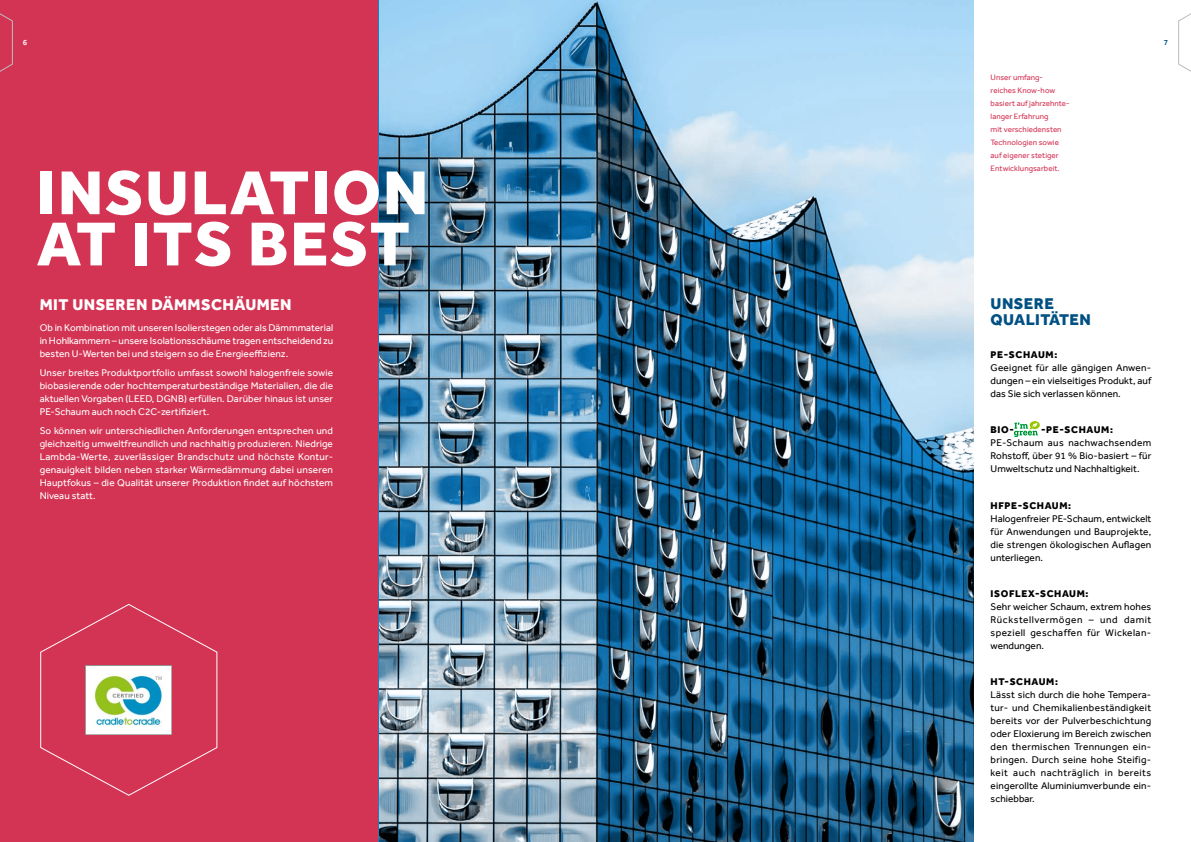
<style>
.page{position:relative;width:1191px;height:842px;background:#fff}
.page>*{position:absolute;margin:0;border:0;box-sizing:border-box;transform-origin:0 0}
.t1{font:800 64px/51.2px "Effra";letter-spacing:.03em;color:#fff}
.t2{font:800 16px "Effra";letter-spacing:.03em;color:#fff}
.t3{font:800 16px/16px "Effra";letter-spacing:.03em;color:#005083}
.t4{font:10px/13px "Effra";letter-spacing:.005em;color:#fff;text-align:justify}
.t5{font:10px/13px "Effra";letter-spacing:.01em;color:#000;text-align:justify}
.t6{font:10px/13px "Effra";letter-spacing:.04em;color:#000}
.t7{font:800 10px "Effra";letter-spacing:.065em;color:#000}
.t8{font:8px/13px "Effra";letter-spacing:.005em;color:#d43454}
.t9{font:500 8px "Effra";color:#fff}
.t10{font:500 8px "Effra";color:#005083}
</style>
<div class="page">
<div style="left:0;top:0;width:378px;height:842px;background:#d43454"></div>
<img style="left:378px;top:0;width:595px;height:842px">
<svg style="left:40px;top:604px;width:178px;height:192px"></svg>
<img style="left:86px;top:665px;width:86px;height:69px">
<svg style="left:1178px;top:13px;width:13px;height:59px"></svg>
<svg style="left:0;top:13px;width:12px;height:59px"></svg>
<img style="left:1014px;top:421px;width:26px;height:15px">
<p class="t9" style="left:23px;top:38px;width:6px">6</p>
<p class="t10" style="left:1164px;top:38px;width:6px">7</p>
<h1 class="t1" style="left:37px;top:166px;width:393px">INSULATION<br>AT ITS BEST</h1>
<h2 class="t2" style="left:40px;top:295px;width:253px">MIT UNSEREN DÄMMSCHÄUMEN</h2>
<p class="t4" style="left:40px;top:321px;width:295px">Ob in Kombination mit unseren Isolierstegen oder als Dämmmaterial in Hohlkammern – unsere Isolationsschäume tragen entscheidend zu besten U-Werten bei und steigern so die Energieeffizienz.</p>
<p class="t4" style="left:40px;top:366px;width:295px">Unser breites Produktportfolio umfasst sowohl halogenfreie sowie biobasierende oder hochtemperaturbeständige Materialien, die die aktuellen Vorgaben (LEED, DGNB) erfüllen. Darüber hinaus ist unser PE-Schaum auch noch C2C-zertifiziert.</p>
<p class="t4" style="left:40px;top:424px;width:295px">So können wir unterschiedlichen Anforderungen entsprechen und gleichzeitig umweltfreundlich und nachhaltig produzieren. Niedrige Lambda-Werte, zuverlässiger Brandschutz und höchste Kontur&shy;genauigkeit bilden neben starker Wärmedämmung dabei unseren Hauptfokus – die Qualität unserer Produktion findet auf höchstem Niveau statt.</p>
<p class="t8" style="left:990px;top:71px;width:81px">Unser umfang&shy;reiches Know-how basiert auf jahrzehnte&shy;langer Erfahrung<br>mit verschiedensten<br>Technologien sowie auf eigener stetiger<br>Entwicklungsarbeit.</p>
<h2 class="t3" style="left:990px;top:296px;width:102px">UNSERE<br>QUALITÄTEN</h2>
<p class="t7" style="left:990px;top:349px;width:68px">PE-SCHAUM:</p>
<p class="t5" style="left:990px;top:361px;width:162px;text-align:left">Geeignet für alle gängigen Anwen&shy;dungen – ein vielseitiges Produkt, auf das Sie sich verlassen können.</p>
<p class="t7" style="left:990px;top:424px;width:25px">BIO-</p>
<p class="t7" style="left:1041px;top:424px;width:73px">-PE-SCHAUM:</p>
<p class="t5" style="left:990px;top:436px;width:162px">PE-Schaum aus nachwachsendem Rohstoff, über 91 % Bio-basiert – für Umweltschutz und Nachhaltigkeit.</p>
<p class="t7" style="left:990px;top:499px;width:82px">HFPE-SCHAUM:</p>
<p class="t5" style="left:990px;top:512px;width:162px">Halogenfreier PE-Schaum, entwickelt für Anwendungen und Bauprojekte, die strengen ökologischen Auflagen unterliegen.</p>
<p class="t7" style="left:990px;top:588px;width:99px">ISOFLEX-SCHAUM:</p>
<p class="t6" style="left:990px;top:600px;width:162px">Sehr weicher Schaum, extrem hohes<br>Rückstellvermögen – und damit speziell geschaffen für Wickelan&shy;wendungen.</p>
<p class="t7" style="left:990px;top:676px;width:69px">HT-SCHAUM:</p>
<p class="t5" style="left:990px;top:688px;width:162px">Lässt sich durch die hohe Tempera&shy;tur- und Chemikalienbeständigkeit bereits vor der Pulverbeschichtung oder Eloxierung im Bereich zwischen den thermischen Trennungen ein&shy;bringen. Durch seine hohe Steifig&shy;keit auch nachträglich in bereits eingerollte Aluminiumverbunde ein&shy;schiebbar.</p>
</div>
